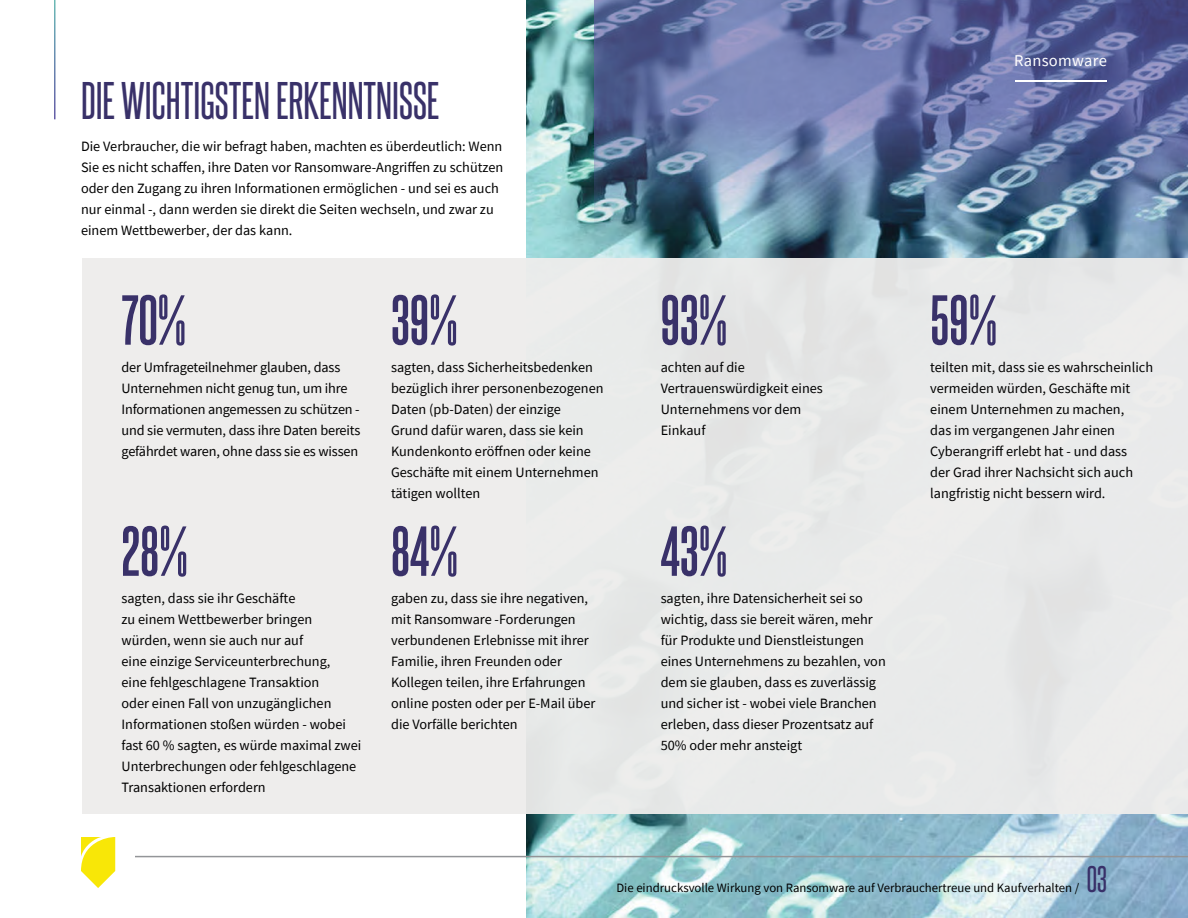
<style>
.page{position:relative;width:1188px;height:918px;background:#fff}
.page>*{position:absolute;margin:0;border:0;box-sizing:border-box;transform-origin:0 0}
.t1{font:700 60px "Steelfish Rg";color:#393169}
.t2{font:45px "Steelfish Rg";color:#393169}
.t3{font:31.5px "Steelfish Rg";color:#393169}
.t4{font:16.5px "Source Sans Pro";letter-spacing:.02em;color:#fff}
.t5{font:14.25px/21px "Source Sans Pro";color:#000}
.t6{font:12.75px "Source Sans Pro";color:#000}
</style>
<div class="page">
<img style="left:526px;top:0;width:662px;height:918px">
<svg style="left:594px;top:0;width:594px;height:258px;background:#62769e"></svg>
<div style="left:82px;top:258px;width:1106px;height:555px;background:#eeedec"></div>
<svg style="left:81px;top:837px;width:34px;height:51px"></svg>
<hr style="left:135px;top:856px;width:1053px;height:1px;background:#939598">
<hr style="left:1016px;top:80px;width:91px;height:2px;background:#fff">
<h2 class="t2" style="left:81px;top:73px;width:360px">DIE WICHTIGSTEN ERKENNTNISSE</h2>
<p class="t5" style="left:81px;top:136px;width:424px">Die Verbraucher, die wir befragt haben, machten es überdeutlich: Wenn Sie es nicht schaffen, ihre Daten vor Ransomware-Angriffen zu schützen oder den Zugang zu ihren Informationen ermöglichen - und sei es auch nur einmal -, dann werden sie direkt die Seiten wechseln, und zwar zu einem Wettbewerber, der das kann.</p>
<h1 class="t1" style="left:122px;top:283px;width:66px">70%</h1>
<p class="t5" style="left:121px;top:357px;width:240px">der Umfrageteilnehmer glauben, dass Unternehmen nicht genug tun, um ihre Informationen angemessen zu schützen - und sie vermuten, dass ihre Daten bereits gefährdet waren, ohne dass sie es wissen</p>
<h1 class="t1" style="left:122px;top:515px;width:68px">28%</h1>
<p class="t5" style="left:121px;top:588px;width:241px">sagten, dass sie ihr Geschäfte<br>zu einem Wettbewerber bringen würden, wenn sie auch nur auf<br>eine einzige Serviceunterbrechung,<br>eine fehlgeschlagene Transaktion<br>oder einen Fall von unzugänglichen Informationen stoßen würden - wobei fast 60 % sagten, es würde maximal zwei Unterbrechungen oder fehlgeschlagene Transaktionen erfordern</p>
<h1 class="t1" style="left:391px;top:283px;width:68px">39%</h1>
<p class="t5" style="left:391px;top:357px;width:214px">sagten, dass Sicherheitsbedenken bezüglich ihrer personenbezogenen<br>Daten (pb-Daten) der einzige<br>Grund dafür waren, dass sie kein<br>Kundenkonto eröffnen oder keine<br>Geschäfte mit einem Unternehmen tätigen wollten</p>
<h1 class="t1" style="left:391px;top:515px;width:69px">84%</h1>
<p class="t5" style="left:391px;top:588px;width:206px">gaben zu, dass sie ihre negativen, mit Ransomware -Forderungen verbundenen Erlebnisse mit ihrer<br>Familie, ihren Freunden oder<br>Kollegen teilen, ihre Erfahrungen online posten oder per E-Mail über die Vorfälle berichten</p>
<p class="t4" style="left:1014px;top:50px;width:94px">Ransomware</p>
<h1 class="t1" style="left:661px;top:283px;width:68px">93%</h1>
<p class="t5" style="left:661px;top:357px;width:164px">achten auf die<br>Vertrauenswürdigkeit eines<br>Unternehmens vor dem<br>Einkauf</p>
<h1 class="t1" style="left:661px;top:515px;width:69px">43%</h1>
<p class="t5" style="left:661px;top:588px;width:227px">sagten, ihre Datensicherheit sei so wichtig, dass sie bereit wären, mehr für Produkte und Dienstleistungen eines Unternehmens zu bezahlen, von dem sie glauben, dass es zuverlässig und sicher ist - wobei viele Branchen erleben, dass dieser Prozentsatz auf 50% oder mehr ansteigt</p>
<h1 class="t1" style="left:930px;top:283px;width:69px">59%</h1>
<p class="t5" style="left:930px;top:357px;width:224px">teilten mit, dass sie es wahrscheinlich vermeiden würden, Geschäfte mit einem Unternehmen zu machen,<br>das im vergangenen Jahr einen Cyberangriff erlebt hat - und dass<br>der Grad ihrer Nachsicht sich auch langfristig nicht bessern wird.</p>
<p class="t6" style="left:616px;top:880px;width:464px">Die eindrucksvolle Wirkung von Ransomware auf Verbrauchertreue und Kaufverhalten /</p>
<h3 class="t3" style="left:1087px;top:860px;width:22px">03</h3>
</div>
